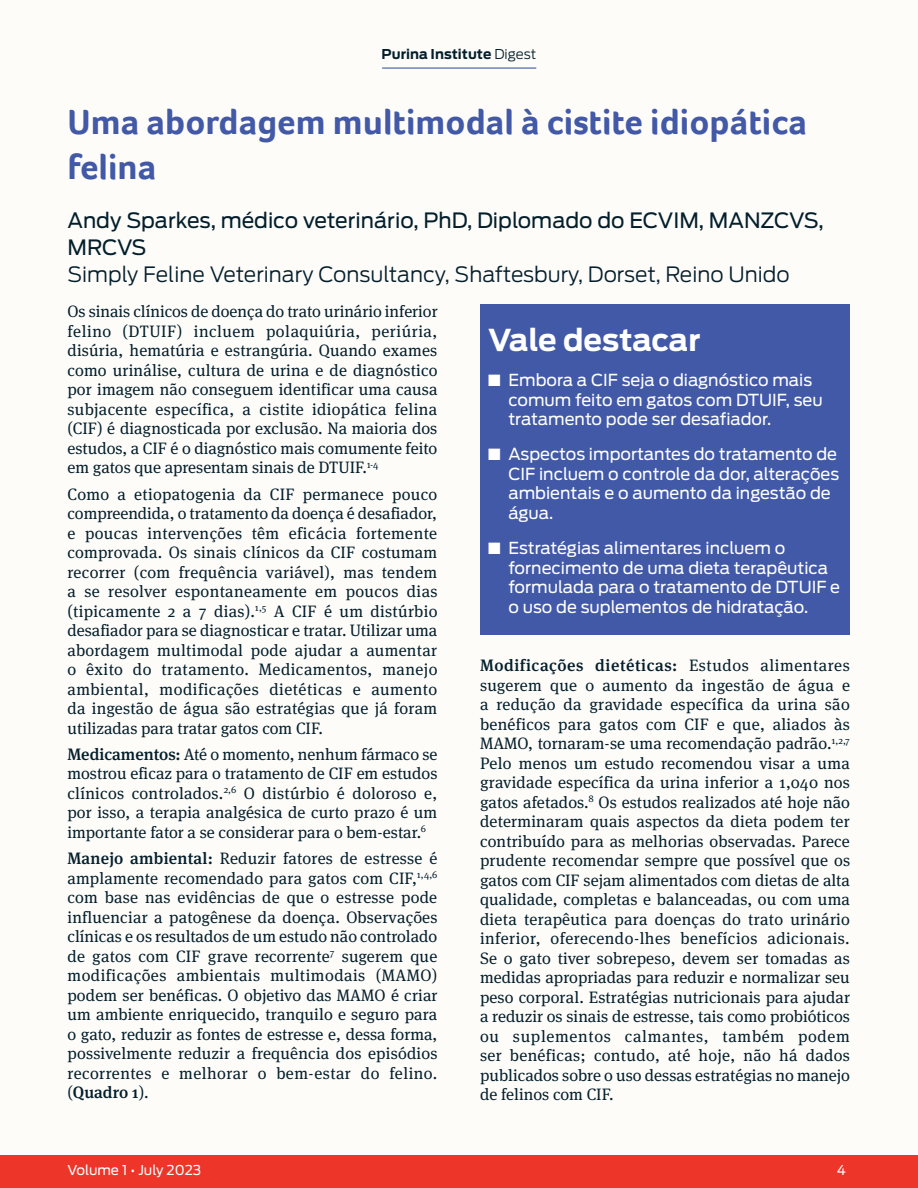
<style>
.page{position:relative;width:918px;height:1188px;background:#fff}
.page>*{position:absolute;margin:0;border:0;box-sizing:border-box;transform-origin:0 0}
.Heads{font:700 36px/45px "Foco";color:#4159a7}
.Body_Text{font:700 30px "Antenna";letter-spacing:-.005em;color:#fff}
.Body_Text-2{font:21px/27px "Antenna";color:#031f2c}
.Body_Text-3{font:16.5px/19.5px "Meta Serif Pro";color:#031f2c;text-align:justify}
.t1{font:16.5px/19.5px "Antenna";color:#fff}
.t2{font:700 13.5px "Antenna";color:#031f2c}
.t3{font:13.5px "Antenna";color:#fff}
.s1{font-weight:300}
.s2{font-weight:500}
</style>
<div class="page">
<div style="left:0;top:0;width:918px;height:1170px;background:#fefcf9"></div>
<hr style="left:382px;top:68px;width:154px;height:1px;background:#4159a7">
<div style="left:0;top:1155px;width:918px;height:33px;background:#ee3529"></div>
<div style="left:480px;top:305px;width:370px;height:330px;background:#4159a7"></div>
<p class="t2" style="left:382px;top:46px;width:156px">Purina Institute <span class="s1">Digest</span></p>
<p class="Heads" style="left:68px;top:99px;width:741px">Uma abordagem multimodal à cistite idiopática felina</p>
<p class="Body_Text-2" style="left:68px;top:207px;width:758px">Andy Sparkes, médico veterinário, PhD, Diplomado do ECVIM, MANZCVS,<br>MRCVS<br><span class="s1">Simply Feline Veterinary Consultancy, Shaftesbury, Dorset, Reino Unido</span></p>
<p class="Body_Text-3" style="left:68px;top:301px;width:372px">Os sinais clínicos de doença do trato urinário inferior felino (DTUIF) incluem polaquiúria, periúria, disúria, hematúria e estrangúria. Quando exames como urinálise, cultura de urina e de diagnóstico por imagem não conseguem identificar uma causa subjacente específica, a cistite idiopática felina (CIF) é diagnosticada por exclusão. Na maioria dos estudos, a CIF é o diagnóstico mais comumente feito em gatos que apresentam sinais de DTUIF.<sup>1-4</sup></p>
<p class="Body_Text-3" style="left:68px;top:483px;width:372px">Como a etiopatogenia da CIF permanece pouco compreendida, o tratamento da doença é desafiador, e poucas intervenções têm eficácia fortemente comprovada. Os sinais clínicos da CIF costumam recorrer (com frequência variável), mas tendem a se resolver espontaneamente em poucos dias (tipicamente 2 a 7 dias).<sup>1,5</sup> A CIF é um distúrbio desafiador para se diagnosticar e tratar. Utilizar uma abordagem multimodal pode ajudar a aumentar o êxito do tratamento. Medicamentos, manejo ambiental, modificações dietéticas e aumento da ingestão de água são estratégias que já foram utilizadas para tratar gatos com CIF.</p>
<p class="Body_Text-3" style="left:68px;top:744px;width:371px"><span class="s2">Medicamentos:</span> Até o momento, nenhum fármaco se mostrou eficaz para o tratamento de CIF em estudos clínicos controlados.<sup>2,6</sup> O distúrbio é doloroso e, por isso, a terapia analgésica de curto prazo é um importante fator a se considerar para o bem-estar.<sup>6</sup></p>
<p class="Body_Text-3" style="left:68px;top:848px;width:372px"><span class="s2">Manejo ambiental:</span> Reduzir fatores de estresse é amplamente recomendado para gatos com CIF,<sup>1,4,6 </sup>com base nas evidências de que o estresse pode influenciar a patogênese da doença. Observações clínicas e os resultados de um estudo não controlado de gatos com CIF grave recorrente<sup>7</sup> sugerem que modificações ambientais multimodais (MAMO) podem ser benéficas. O objetivo das MAMO é criar um ambiente enriquecido, tranquilo e seguro para o gato, reduzir as fontes de estresse e, dessa forma, possivelmente reduzir a frequência dos episódios recorrentes e melhorar o bem-estar do felino. (<span class="s2">Quadro 1</span>).</p>
<p class="Body_Text" style="left:488px;top:322px;width:214px">Vale destacar</p>
<p class="t1" style="left:508px;top:371px;width:316px;text-indent:-20px">■ Embora a CIF seja o diagnóstico mais comum feito em gatos com DTUIF, seu tratamento pode ser desafiador.</p>
<p class="t1" style="left:508px;top:445px;width:332px;text-indent:-20px">■ Aspectos importantes do tratamento de<br>CIF incluem o controle da dor, alterações ambientais e o aumento da ingestão de água.</p>
<p class="t1" style="left:508px;top:538px;width:333px;text-indent:-20px">■ Estratégias alimentares incluem o fornecimento de uma dieta terapêutica formulada para o tratamento de DTUIF e o uso de suplementos de hidratação.</p>
<p class="Body_Text-3" style="left:480px;top:655px;width:372px"><span class="s2">Modificações dietéticas:</span> Estudos alimentares sugerem que o aumento da ingestão de água e a redução da gravidade específica da urina são benéficos para gatos com CIF e que, aliados às MAMO, tornaram-se uma recomendação padrão.<sup>1,2,7<br></sup>Pelo menos um estudo recomendou visar a uma gravidade específica da urina inferior a 1,040 nos gatos afetados.<sup>8</sup> Os estudos realizados até hoje não determinaram quais aspectos da dieta podem ter contribuído para as melhorias observadas. Parece prudente recomendar sempre que possível que os gatos com CIF sejam alimentados com dietas de alta qualidade, completas e balanceadas, ou com uma dieta terapêutica para doenças do trato urinário inferior, oferecendo-lhes benefícios adicionais.<br>Se o gato tiver sobrepeso, devem ser tomadas as medidas apropriadas para reduzir e normalizar seu peso corporal. Estratégias nutricionais para ajudar a reduzir os sinais de estresse, tais como probióticos ou suplementos calmantes, também podem ser benéficas; contudo, até hoje, não há dados publicados sobre o uso dessas estratégias no manejo de felinos com CIF.</p>
<p class="t3" style="left:68px;top:1162px;width:135px">Volume 1 • July 2023</p>
<p class="t3" style="left:837px;top:1162px;width:11px">4</p>
</div>
